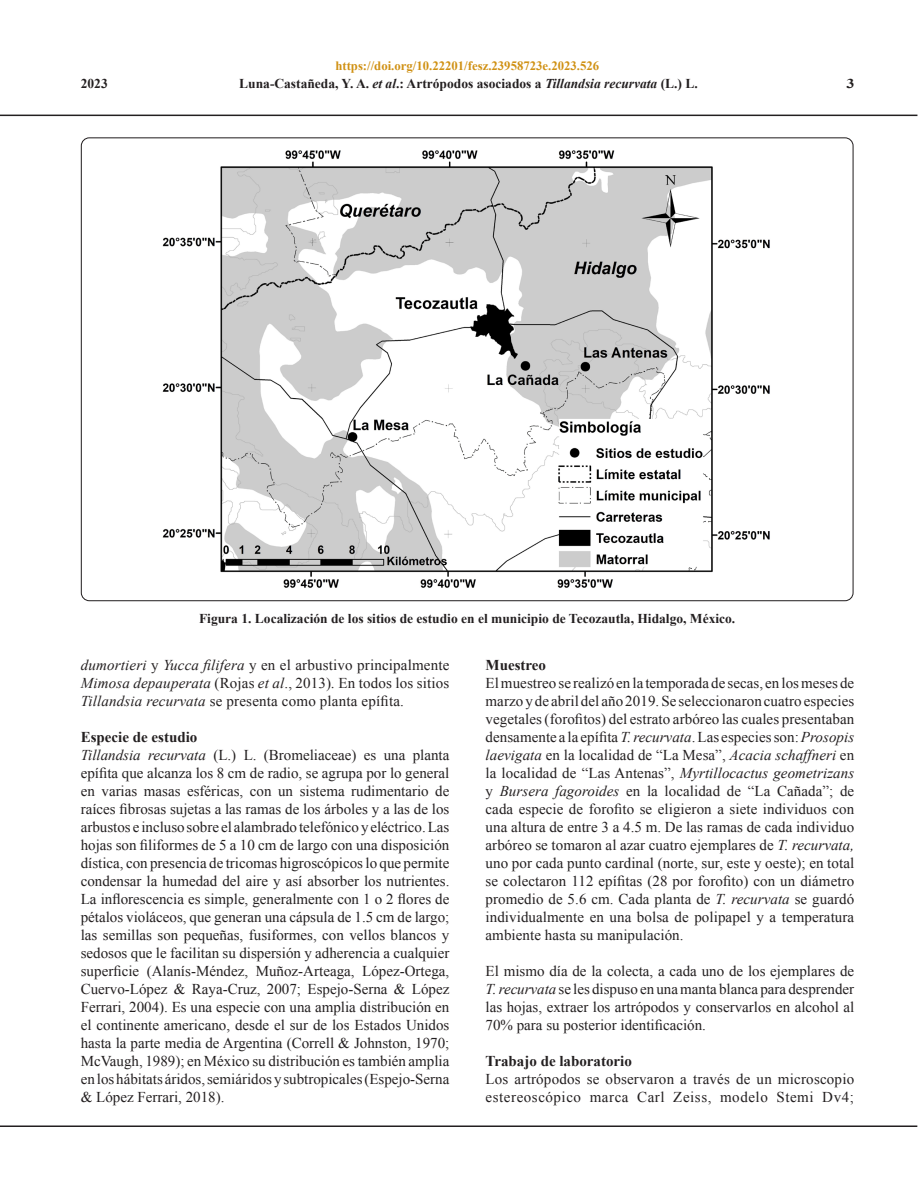
<style>
.page{position:relative;width:918px;height:1188px;background:#fff}
.page>*{position:absolute;margin:0;border:0;box-sizing:border-box;transform-origin:0 0}
.texto_español{font:15px/18px "Times New Roman";letter-spacing:.005em;color:#231f20;text-align:justify}
.texto_español-2{font:700 15px "Times New Roman";color:#231f20}
.tit_figura_español{font:700 13.5px "Times New Roman";color:#231f20}
.tit_figura_español-2{font:700 13.5px "Times New Roman";color:#231f20;scale:1.2 1}
.t1{font:700 12.75px "Times New Roman";color:#d09114}
.s1{font-style:italic}
</style>
<div class="page">
<hr style="left:0;top:115px;width:917px;height:1px;background:#231f20">
<hr style="left:0;top:1125px;width:917px;height:2px;background:#231f20">
<img style="left:162px;top:150px;width:608px;height:438px">
<p class="t1" style="left:335px;top:57px;width:265px">https://doi.org/10.22201/fesz.23958723e.2023.526</p>
<p class="tit_figura_español" style="left:81px;top:75px;width:28px">2023</p>
<p class="tit_figura_español" style="left:239px;top:75px;width:460px">Luna-Castañeda, Y. A. <span class="s1">et al</span>.: Artrópodos asociados a <span class="s1">Tillandsia recurvata</span> (L.) L.</p>
<p class="tit_figura_español-2" style="left:847px;top:75px;width:8px">3</p>
<p class="tit_figura_español" style="left:199px;top:610px;width:538px">Figura 1. Localización de los sitios de estudio en el municipio de Tecozautla, Hidalgo, México.</p>
<p class="texto_español" style="left:81px;top:656px;width:370px"><span class="s1">dumortieri</span> y <span class="s1">Yucca filifera</span> y en el arbustivo principalmente <span class="s1">Mimosa depauperata</span> (Rojas <span class="s1">et al</span>., 2013)<span class="s1">.</span> En todos los sitios <span class="s1">Tillandsia recurvata</span> se presenta como planta epífita.</p>
<p class="texto_español-2" style="left:81px;top:726px;width:118px">Especie de estudio</p>
<p class="texto_español" style="left:81px;top:745px;width:370px"><span class="s1">Tillandsia recurvata</span> (L.) L. (Bromeliaceae) es una planta epífita que alcanza los 8 cm de radio, se agrupa por lo general en varias masas esféricas, con un sistema rudimentario de raíces fibrosas sujetas a las ramas de los árboles y a las de los arbustos e incluso sobre el alambrado telefónico y eléctrico. Las hojas son filiformes de 5 a 10 cm de largo con una disposición dística, con presencia de tricomas higroscópicos lo que permite condensar la humedad del aire y así absorber los nutrientes.<br>La inflorescencia es simple, generalmente con 1 o 2 flores de pétalos violáceos, que generan una cápsula de 1.5 cm de largo; las semillas son pequeñas, fusiformes, con vellos blancos y sedosos que le facilitan su dispersión y adherencia a cualquier superficie (Alanís-Méndez, Muñoz-Arteaga, López-Ortega, Cuervo-López &amp; Raya-Cruz, 2007; Espejo-Serna &amp; López Ferrari, 2004). Es una especie con una amplia distribución en el continente americano, desde el sur de los Estados Unidos hasta la parte media de Argentina (Correll &amp; Johnston, 1970; McVaugh, 1989); en México su distribución es también amplia en los hábitats áridos, semiáridos y subtropicales (Espejo-Serna &amp; López Ferrari, 2018).</p>
<p class="texto_español-2" style="left:486px;top:654px;width:62px">Muestreo</p>
<p class="texto_español" style="left:486px;top:674px;width:370px">El muestreo se realizó en la temporada de secas, en los meses de marzo y de abril del año 2019. Se seleccionaron cuatro especies vegetales (forofitos) del estrato arbóreo las cuales presentaban densamente a la epífita <span class="s1">T. recurvata</span>. Las especies son: <span class="s1">Prosopis laevigata</span> en la localidad de “La Mesa”, <span class="s1">Acacia schaffneri</span> en la localidad de “Las Antenas”, <span class="s1">Myrtillocactus geometrizans </span>y <span class="s1">Bursera fagoroides</span> en la localidad de “La Cañada”; de cada especie de forofito se eligieron a siete individuos con una altura de entre 3 a 4.5 m. De las ramas de cada individuo arbóreo se tomaron al azar cuatro ejemplares de <span class="s1">T. recurvata, </span>uno por cada punto cardinal (norte, sur, este y oeste); en total se colectaron 112 epífitas (28 por forofito) con un diámetro promedio de 5.6 cm. Cada planta de <span class="s1">T. recurvata</span> se guardó individualmente en una bolsa de polipapel y a temperatura ambiente hasta su manipulación.</p>
<p class="texto_español" style="left:486px;top:961px;width:370px">El mismo día de la colecta, a cada uno de los ejemplares de <span class="s1">T.recurvata</span> se les dispuso en una manta blanca para desprender las hojas, extraer los artrópodos y conservarlos en alcohol al 70% para su posterior identificación.</p>
<p class="texto_español-2" style="left:486px;top:1050px;width:148px">Trabajo de laboratorio</p>
<p class="texto_español" style="left:486px;top:1069px;width:370px">Los artrópodos se observaron a través de un microscopio estereoscópico marca Carl Zeiss, modelo Stemi Dv4;</p>
</div>
